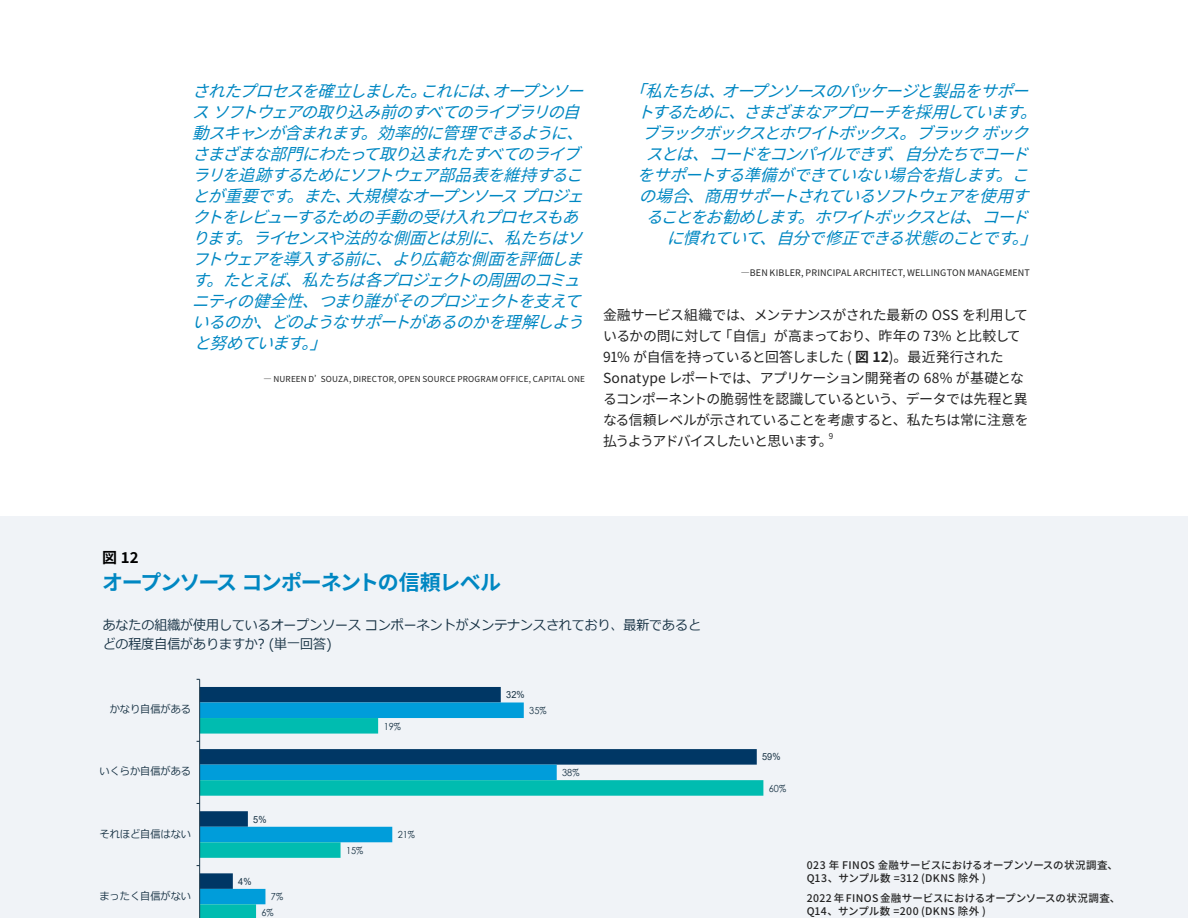
<style>
.page{position:relative;width:1188px;height:918px;background:#fff}
.page>*{position:absolute;margin:0;border:0;box-sizing:border-box;transform-origin:0 0}
.t1{font:700 21px "Noto Sans CJ Kjp";letter-spacing:-.06em;color:#0087c2}
.t2{font:italic 16.5px/21px "Noto Sans CJ Kjp";color:#0087c2}
.t3{font:700 15px "Noto Sans CJ Kjp";color:#000}
.t4{font:13.8px/21px "Noto Sans CJ Kjp";letter-spacing:-.035em;color:#232323}
.t5{font:13.8px/18.9px "Meiryo";color:#183345;scale:.94 1}
.t6{font:10.8px "Meiryo";color:#183345;scale:.94 1}
.t7{font:500 10.5px/13.5px "Noto Sans CJ Kjp";letter-spacing:.02em;color:#232323}
.t8{font:9.75px "Century Gothic";color:#183345;scale:.94 1}
.t9{font:9.75px "Arial";color:#183345;scale:.94 1}
.t10{font:9px "Noto Sans CJ Kjp";letter-spacing:.025em;color:#232323}
.t11{font:8.25px "Noto Sans CJ Kjp";letter-spacing:.02em;color:#232323}
.t12{font:8.1px "Noto Sans CJ Kjp";color:#232323}
.s1{font-weight:700}
</style>
<div class="page">
<div style="left:0;top:516px;width:1188px;height:402px;background:#f0f3f7"></div>
<svg style="left:200px;top:687px;width:324px;height:16px;fill:#003765"></svg>
<div style="left:200px;top:703px;width:324px;height:15px;background:#009dda"></div>
<svg style="left:200px;top:718px;width:563px;height:200px"></svg>
<hr style="left:199px;top:679px;width:1px;height:239px;background:#183345">
<p class="t2" style="left:192px;top:81px;width:405px">されたプロセスを確立しました。これには、オープンソースソフトウェアの取り込み前のすべてのライブラリの自動スキャンが含まれます。効率的に管理できるように、さまざまな部門にわたって取り込まれたすべてのライブラリを追跡するためにソフトウェア部品表を維持することが重要です。また、大規模なオープンソースプロジェクトをレビューするための手動の受け入れプロセスもあります。ライセンスや法的な側面とは別に、私たちはソフトウェアを導入する前に、より広範な側面を評価します。たとえば、私たちは各プロジェクトの周囲のコミュニティの健全性、つまり誰がそのプロジェクトを支えているのか、どのようなサポートがあるのかを理解しようと努めています。」</p>
<p class="t11" style="left:263px;top:374px;width:323px">— NUREEN D’ SOUZA, DIRECTOR, OPEN SOURCE PROGRAM OFFICE, CAPITAL ONE</p>
<p class="t2" style="left:629px;top:81px;width:413px">「私たちは、オープンソースのパッケージと製品をサポー</p>
<p class="t2" style="left:637px;top:102px;width:413px">トするために、さまざまなアプローチを採用しています。</p>
<p class="t2" style="left:642px;top:123px;width:400px">ブラックボックスとホワイトボックス。ブラックボック</p>
<p class="t2" style="left:646px;top:144px;width:396px">スとは、コードをコンパイルできず、自分たちでコード</p>
<p class="t2" style="left:637px;top:165px;width:405px">をサポートする準備ができていない場合を指します。こ</p>
<p class="t2" style="left:639px;top:186px;width:404px">の場合、商用サポートされているソフトウェアを使用す</p>
<p class="t2" style="left:646px;top:207px;width:397px">ることをお勧めします。ホワイトボックスとは、コード</p>
<p class="t2" style="left:667px;top:228px;width:384px">に慣れていて、自分で修正できる状態のことです。」</p>
<p class="t10" style="left:741px;top:267px;width:291px">—BEN KIBLER, PRINCIPAL ARCHITECT, WELLINGTON MANAGEMENT</p>
<p class="t4" style="left:603px;top:304px;width:427px">金融サービス組織では、メンテナンスがされた最新の OSS を利用しているかの問に対して「自信」が高まっており、昨年の 73% と比較して91% が自信を持っていると回答しました ( <span class="s1">図 12</span>)。最近発行されたSonatype レポートでは、アプリケーション開発者の 68% が基礎となるコンポーネントの脆弱性を認識しているという、データでは先程と異なる信頼レベルが示されていることを考慮すると、私たちは常に注意を払うようアドバイスしたいと思います。</p>
<p class="t12" style="left:829px;top:431px;width:6px">9</p>
<p class="t3" style="left:102px;top:549px;width:38px">図 12</p>
<p class="t1" style="left:102px;top:570px;width:401px">オープンソース コンポーネントの信頼レベル</p>
<p class="t5" style="left:103px;top:616px;width:638px">あなたの組織が使用しているオープンソースコンポーネントがメンテナンスされており、最新であるとどの程度自信がありますか? (単一回答)</p>
<p class="t9" style="left:506px;top:688px;width:21px">32%</p>
<p class="t6" style="left:110px;top:702px;width:88px">かなり自信がある</p>
<p class="t8" style="left:529px;top:704px;width:20px">35%</p>
<p class="t8" style="left:384px;top:719px;width:20px">19%</p>
<p class="t9" style="left:762px;top:750px;width:21px">59%</p>
<p class="t6" style="left:100px;top:764px;width:99px">いくらか自信がある</p>
<p class="t8" style="left:562px;top:766px;width:20px">38%</p>
<p class="t8" style="left:769px;top:781px;width:20px">60%</p>
<p class="t9" style="left:253px;top:812px;width:16px">5%</p>
<p class="t6" style="left:100px;top:826px;width:99px">それほど自信はない</p>
<p class="t8" style="left:398px;top:828px;width:20px">21%</p>
<p class="t8" style="left:346px;top:844px;width:20px">15%</p>
<p class="t6" style="left:100px;top:888px;width:99px">まったく自信がない</p>
<p class="t9" style="left:238px;top:874px;width:16px">4%</p>
<p class="t8" style="left:271px;top:890px;width:14px">7%</p>
<p class="t8" style="left:262px;top:906px;width:14px">6%</p>
<p class="t7" style="left:807px;top:858px;width:313px">023 年 FINOS 金融サービスにおけるオープンソースの状況調査、<br>Q13、サンプル数 =312 (DKNS 除外 )</p>
<p class="t7" style="left:807px;top:891px;width:315px">2022 年 FINOS 金融サービスにおけるオープンソースの状況調査、<br>Q14、サンプル数 =200 (DKNS 除外 )</p>
</div>
